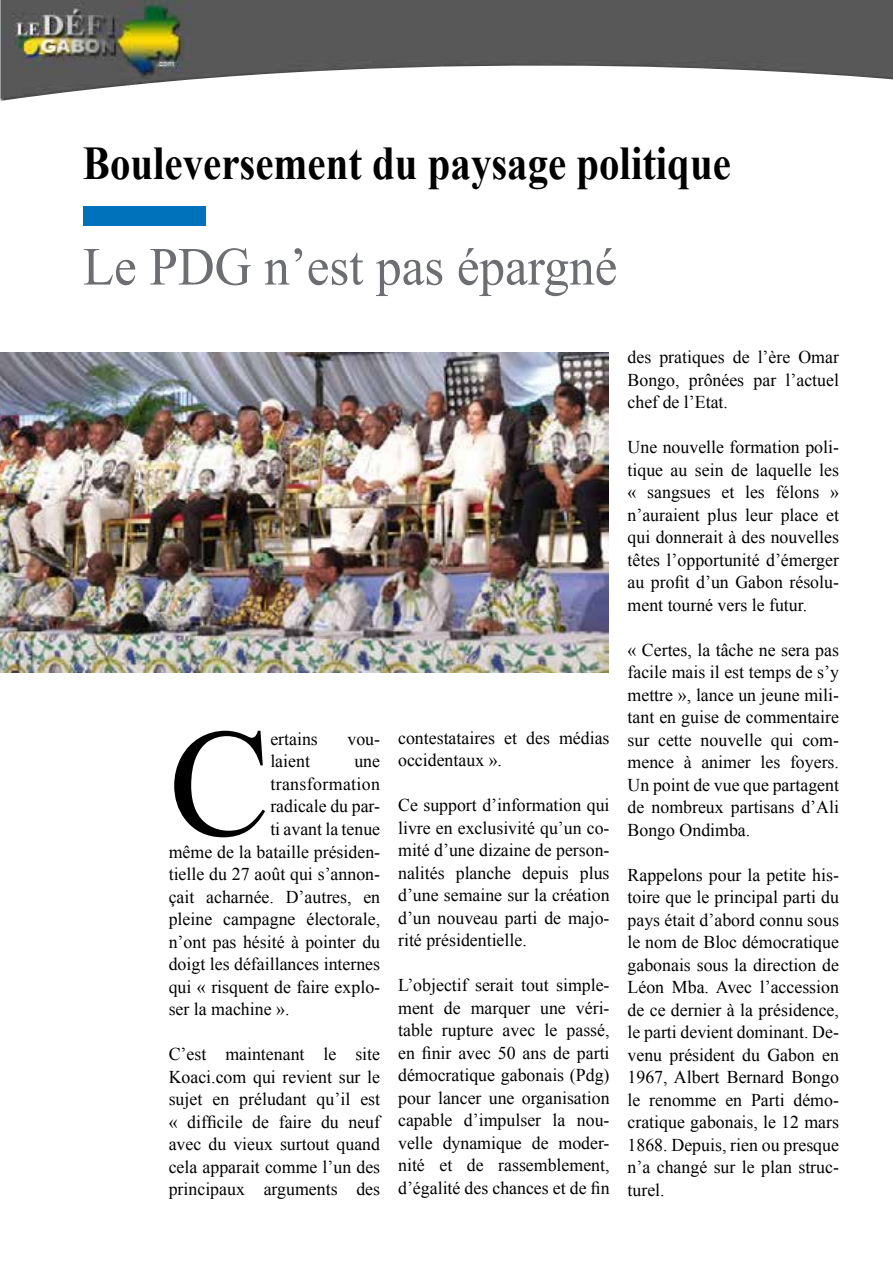
<style>
.page{position:relative;width:893px;height:1263px;background:#fff}
.page>*{position:absolute;margin:0;border:0;box-sizing:border-box;transform-origin:0 0}
.t1{font:153.9px "Times New Roman";color:#000}
.t2{font:53.7px "Times New Roman";color:#6d6e71;scale:.95 1}
.t3{font:700 46.95px "Times New Roman";color:#000;scale:.87 1}
.t4{font:18px/22.5px "Times New Roman";color:#000;text-align:justify}
.t5{font:18px "Times New Roman";letter-spacing:.02em;color:#000}
</style>
<div class="page">
<img style="left:0;top:0;width:893px;height:101px">
<div style="left:83px;top:206px;width:123px;height:20px;background:#0072bc"></div>
<img style="left:0;top:353px;width:609px;height:320px">
<h3 class="t3" style="left:83px;top:130px;width:746px">Bouleversement du paysage politique</h3>
<h2 class="t2" style="left:83px;top:229px;width:564px">Le PDG n’est pas épargné</h2>
<h1 class="t1" style="left:169px;top:675px;width:103px">C</h1>
<p class="t4" style="left:270px;top:727px;width:49px">ertains</p>
<p class="t4" style="left:347px;top:727px;width:34px">vou-</p>
<p class="t4" style="left:270px;top:750px;width:41px">laient</p>
<p class="t4" style="left:354px;top:750px;width:27px">une</p>
<p class="t5" style="left:270px;top:771px;width:111px">transformation</p>
<p class="t4" style="left:270px;top:795px;width:111px">radicale du par-</p>
<p class="t4" style="left:270px;top:817px;width:111px">ti avant la tenue</p>
<p class="t4" style="left:169px;top:840px;width:213px">même de la bataille présiden-</p>
<p class="t4" style="left:169px;top:862px;width:213px">tielle du 27 août qui s’annon-</p>
<p class="t4" style="left:169px;top:885px;width:213px">çait acharnée. D’autres, en</p>
<p class="t4" style="left:169px;top:907px;width:213px">pleine campagne électorale,</p>
<p class="t4" style="left:169px;top:930px;width:213px">n’ont pas hésité à pointer du</p>
<p class="t4" style="left:169px;top:952px;width:213px">doigt les défaillances internes</p>
<p class="t4" style="left:169px;top:975px;width:213px">qui « risquent de faire explo-</p>
<p class="t4" style="left:169px;top:997px;width:122px">ser la machine ».</p>
<p class="t4" style="left:169px;top:1042px;width:213px">C’est maintenant le site Koaci.com qui revient sur le sujet en préludant qu’il est « difficile de faire du neuf avec du vieux surtout quand cela apparait comme l’un des principaux arguments des</p>
<p class="t4" style="left:398px;top:726px;width:213px">contestataires et des médias occidentaux ».</p>
<p class="t4" style="left:398px;top:793px;width:213px">Ce support d’information qui livre en exclusivité qu’un co&shy;mité d’une dizaine de person&shy;nalités planche depuis plus d’une semaine sur la création d’un nouveau parti de majo&shy;rité présidentielle.</p>
<p class="t4" style="left:398px;top:973px;width:213px">L’objectif serait tout simple&shy;ment de marquer une véri&shy;table rupture avec le passé, en finir avec 50 ans de parti démocratique gabonais (Pdg) pour lancer une organisation capable d’impulser la nou&shy;velle dynamique de moder&shy;nité et de rassemblement, d’égalité des chances et de fin</p>
<p class="t4" style="left:628px;top:345px;width:213px">des pratiques de l’ère Omar Bongo, prônées par l’actuel chef de l’Etat.</p>
<p class="t4" style="left:628px;top:435px;width:213px">Une nouvelle formation poli&shy;tique au sein de laquelle les « sangsues et les félons » n’auraient plus leur place et qui donnerait à des nouvelles têtes l’opportunité d’émerger au profit d’un Gabon résolu&shy;ment tourné vers le futur.</p>
<p class="t4" style="left:628px;top:638px;width:213px">« Certes, la tâche ne sera pas facile mais il est temps de s’y mettre », lance un jeune mili&shy;tant en guise de commentaire sur cette nouvelle qui com&shy;mence à animer les foyers.<br>Un point de vue que partagent de nombreux partisans d’Ali Bongo Ondimba.</p>
<p class="t4" style="left:628px;top:863px;width:213px">Rappelons pour la petite his&shy;toire que le principal parti du pays était d’abord connu sous le nom de Bloc démocratique gabonais sous la direction de Léon Mba. Avec l’accession de ce dernier à la présidence, le parti devient dominant. De&shy;venu président du Gabon en 1967, Albert Bernard Bongo le renomme en Parti démo&shy;cratique gabonais, le 12 mars 1868. Depuis, rien ou presque n’a changé sur le plan struc&shy;turel.</p>
</div>
